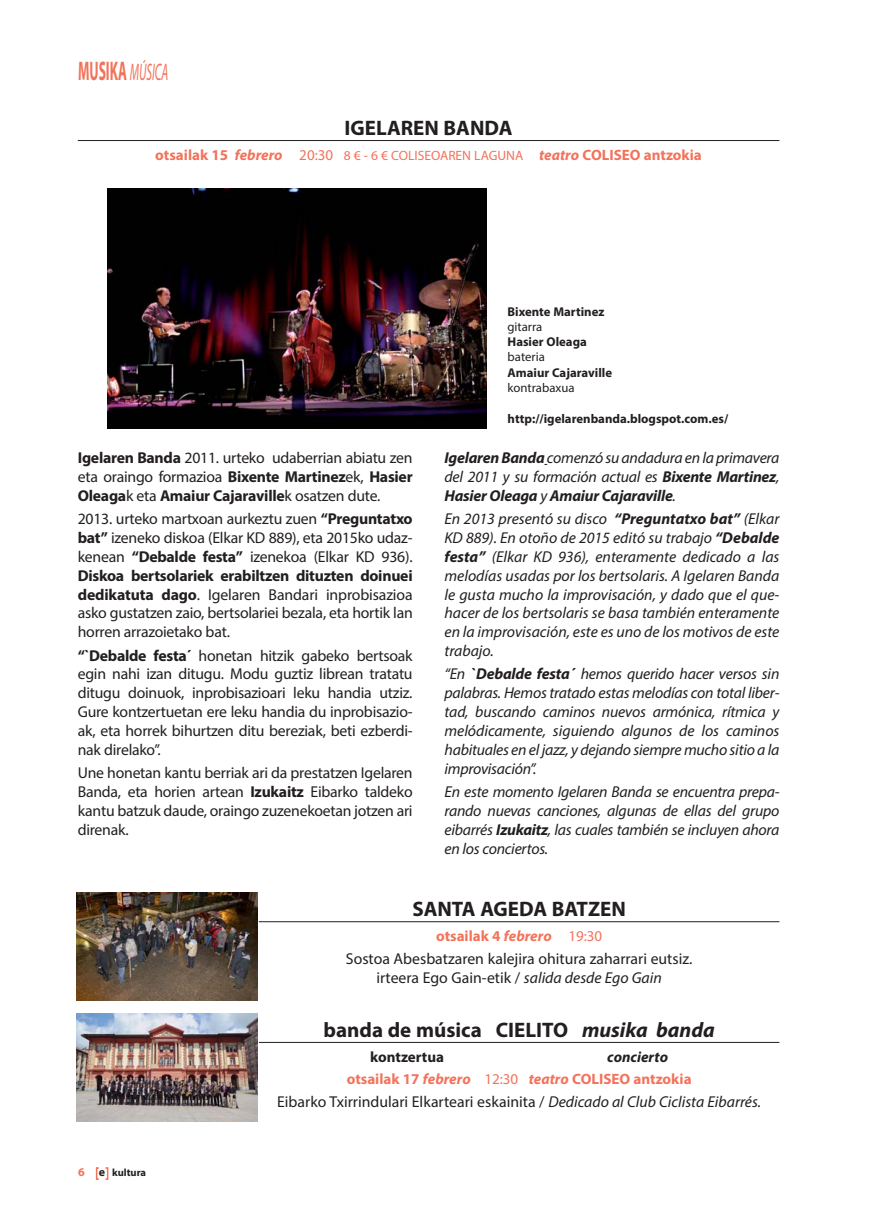
<style>
.page{position:relative;width:876px;height:1217px;background:#fff}
.page>*{position:absolute;margin:0;border:0;box-sizing:border-box;transform-origin:0 0}
.t1{font:700 27px "Myriad Pro";color:#f3725a;scale:.5 1}
.t2{font:700 21px "Myriad Pro";color:#231f20}
.t3{font:15.75px/18.9px "Myriad Pro";letter-spacing:-.015em;color:#231f20;text-align:justify}
.t4{font:italic 15.75px/18.9px "Myriad Pro";letter-spacing:-.015em;color:#231f20;text-align:justify}
.t5{font:700 15px/22.2px "Myriad Pro";color:#f3725a}
.t6{font:700 15px "Myriad Pro";color:#231f20}
.t7{font:700 12.75px "Myriad Pro";color:#231f20}
.t8{font:12.75px "Myriad Pro";color:#231f20}
.t9{font:700 10.5px "Myriad Pro";color:#231f20}
.s1{font-weight:400;font-style:italic;font-size:24px}
.s2{font-style:italic}
.s3{font-weight:400}
.s4{font-weight:400;font-size:13.5px}
.s5{font-weight:700}
.s6{font-size:12px;color:#f3725a}
.s7{font-size:12px}
.s8{font-style:italic;color:#231f20}
</style>
<div class="page">
<svg style="left:96px;top:1167px;width:3px;height:12px"></svg>
<svg style="left:105px;top:1167px;width:3px;height:12px"></svg>
<hr style="left:78px;top:140px;width:701px;height:1px;background:#231f20">
<hr style="left:259px;top:921px;width:520px;height:1px;background:#231f20">
<img style="left:107px;top:188px;width:380px;height:240px">
<img style="left:77px;top:892px;width:180px;height:108px">
<hr style="left:259px;top:1041px;width:520px;height:1px;background:#231f20">
<img style="left:77px;top:1013px;width:180px;height:108px">
<h1 class="t1" style="left:78px;top:60px;width:182px">MUSIKA <span class="s1">MÚSICA</span></h1>
<h2 class="t2" style="left:345px;top:120px;width:169px">IGELAREN BANDA</h2>
<p class="t5" style="left:155px;top:145px;width:548px">otsailak 15 <span class="s2">febrero</span> <span class="s3">20:30</span> <span class="s4">8 € - 6 € COLISEOAREN LAGUNA</span> <span class="s2">teatro</span> COLISEO antzokia</p>
<p class="t3" style="left:78px;top:449px;width:336px"><span class="s5">Igelaren Banda</span> 2011. urteko udaberrian abiatu zen eta oraingo formazioa <span class="s5">Bixente Martinez</span>ek, <span class="s5">Hasier Oleaga</span>k eta <span class="s5">Amaiur Cajaraville</span>k osatzen dute.</p>
<p class="t3" style="left:78px;top:510px;width:337px">2013. urteko martxoan aurkeztu zuen <span class="s5">“Preguntatxo bat”</span> izeneko diskoa (Elkar KD 889), eta 2015ko udaz&shy;kenean <span class="s5">“Debalde festa”</span> izenekoa (Elkar KD 936).<br><span class="s5">Diskoa bertsolariek erabiltzen dituzten doinuei dedikatuta dago</span>. Igelaren Bandari inprobisazioa asko gustatzen zaio, bertsolariei bezala, eta hortik lan horren arrazoietako bat.</p>
<p class="t3" style="left:78px;top:647px;width:336px"><span class="s5">“`Debalde festa´</span> honetan hitzik gabeko bertsoak egin nahi izan ditugu. Modu guztiz librean tratatu ditugu doinuok, inprobisazioari leku handia utziz.<br>Gure kontzertuetan ere leku handia du inprobisazio&shy;ak, eta horrek bihurtzen ditu bereziak, beti ezberdi&shy;nak direlako”.</p>
<p class="t3" style="left:78px;top:765px;width:336px">Une honetan kantu berriak ari da prestatzen Igelaren Banda, eta horien artean <span class="s5">Izukaitz</span> Eibarko taldeko kantu batzuk daude, oraingo zuzenekoetan jotzen ari direnak.</p>
<p class="t7" style="left:508px;top:306px;width:98px">Bixente Martinez</p>
<p class="t8" style="left:508px;top:321px;width:36px">gitarra</p>
<p class="t7" style="left:508px;top:337px;width:81px">Hasier Oleaga</p>
<p class="t8" style="left:508px;top:352px;width:39px">bateria</p>
<p class="t7" style="left:508px;top:367px;width:106px">Amaiur Cajaraville</p>
<p class="t8" style="left:508px;top:383px;width:68px">kontrabaxua</p>
<p class="t7" style="left:508px;top:413px;width:222px">http://igelarenbanda.blogspot.com.es/</p>
<p class="t4" style="left:445px;top:449px;width:336px"><span class="s5">Igelaren Banda</span> comenzó su andadura en la primavera del 2011 y su formación actual es <span class="s5">Bixente Martinez</span>, <span class="s5">Hasier Oleaga</span> y <span class="s5">Amaiur Cajaraville</span>.</p>
<p class="t4" style="left:445px;top:510px;width:336px">En 2013 presentó su disco <span class="s5">“Preguntatxo bat”</span> (Elkar KD 889). En otoño de 2015 editó su trabajo <span class="s5">“Debalde festa”</span> (Elkar KD 936), enteramente dedicado a las melodías usadas por los bertsolaris. A Igelaren Banda le gusta mucho la improvisación, y dado que el que&shy;hacer de los bertsolaris se basa también enteramente en la improvisación, este es uno de los motivos de este trabajo.</p>
<p class="t4" style="left:445px;top:666px;width:337px">“En <span class="s5">`Debalde festa´</span> hemos querido hacer versos sin palabras. Hemos tratado estas melodías con total liber&shy;tad, buscando caminos nuevos armónica, rítmica y melódicamente, siguiendo algunos de los caminos habituales en el jazz, y dejando siempre mucho sitio a la improvisación”.</p>
<p class="t4" style="left:445px;top:783px;width:336px">En este momento Igelaren Banda se encuentra prepa&shy;rando nuevas canciones, algunas de ellas del grupo eibarrés <span class="s5">Izukaitz</span>, las cuales también se incluyen ahora en los conciertos.</p>
<p class="t9" style="left:78px;top:1168px;width:70px"><span class="s6">6</span> <span class="s7">e</span> kultura</p>
<h2 class="t2" style="left:412px;top:900px;width:215px">SANTA AGEDA BATZEN</h2>
<p class="t5" style="left:436px;top:926px;width:168px">otsailak 4 <span class="s2">febrero</span> <span class="s3">19:30</span></p>
<p class="t3" style="left:346px;top:950px;width:348px;text-align:center">Sostoa Abesbatzaren kalejira ohitura zaharrari eutsiz. irteera Ego Gain-etik / <span class="s2">salida desde Ego Gain</span></p>
<h2 class="t2" style="left:323px;top:1021px;width:393px">banda de música CIELITO <span class="s2">musika banda</span></h2>
<p class="t6" style="left:370px;top:1050px;width:75px">kontzertua</p>
<p class="t5" style="left:347px;top:1046px;width:346px;text-indent:261px"><span class="s8">concierto </span>otsailak 17 <span class="s2">febrero</span> <span class="s3">12:30</span> <span class="s2">teatro</span> COLISEO antzokia</p>
<p class="t3" style="left:277px;top:1093px;width:485px">Eibarko Txirrindulari Elkarteari eskainita / <span class="s2">Dedicado al Club Ciclista Eibarrés.</span></p>
</div>
